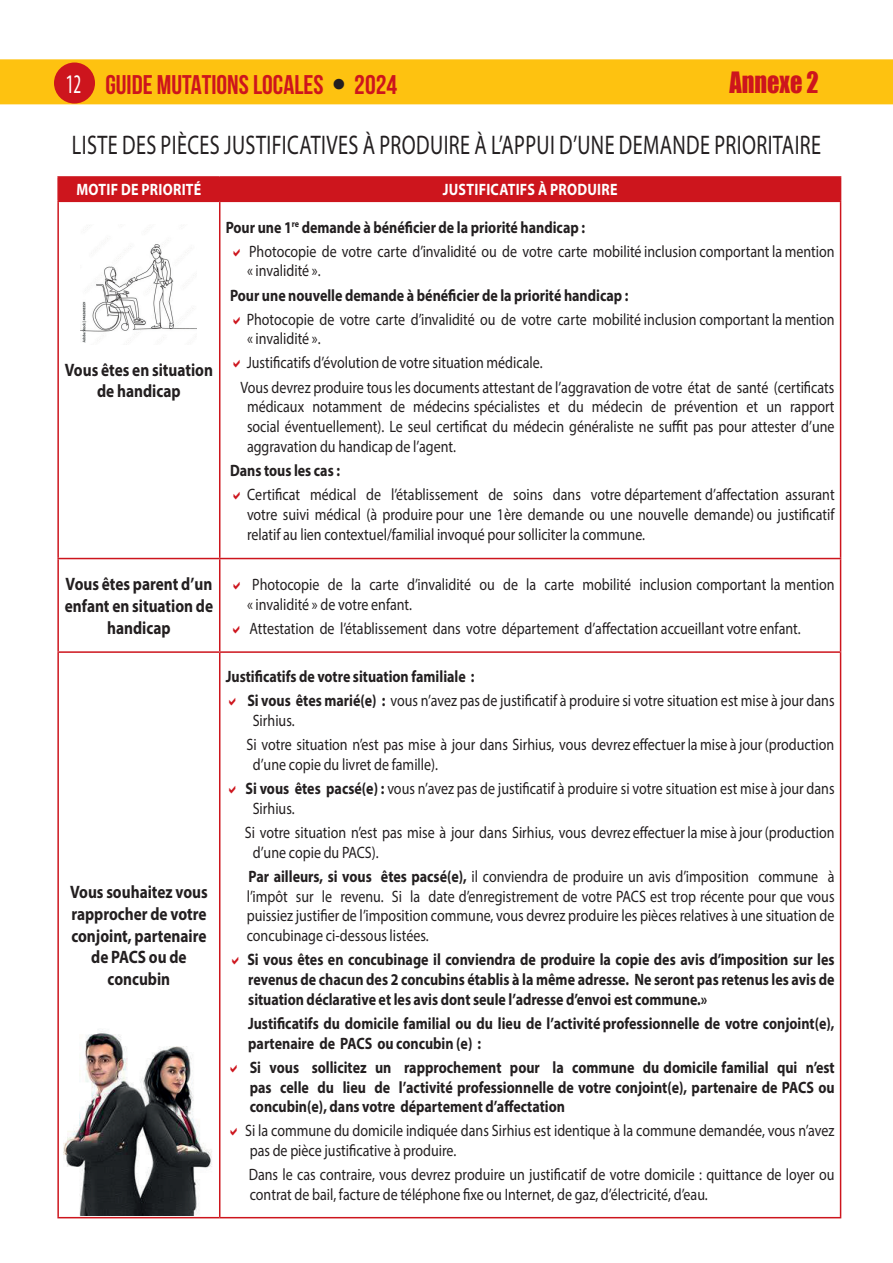
<style>
.page{position:relative;width:893px;height:1263px;background:#fff}
.page>*{position:absolute;margin:0;border:0;box-sizing:border-box;transform-origin:0 0}
.t1{font:27px "Myriad Pro";letter-spacing:.02em;color:#231f20;scale:.75 1}
.t2{font:700 27px "Bebas Neue";color:#cd151d}
.t3{font:27px "Impact";color:#cd151d;scale:.9 1}
.t4{font:700 18px/21.6px "Myriad Pro";color:#231f20;text-align:center;scale:.85 1}
.t5{font:16.5px/19.8px "Myriad Pro";color:#231f20;scale:.85 1}
.t6{font:700 16.5px/19.8px "Myriad Pro";color:#231f20;text-align:justify;scale:.85 1}
.t7{font:700 16.5px "Myriad Pro";letter-spacing:.02em;color:#fff;scale:.85 1}
.s1{font-family:"Myriad Pro";font-weight:400;font-stretch:condensed;color:#fff}
.s2{font-weight:700}
</style>
<div class="page">
<div style="left:0;top:59px;width:893px;height:45px;background:#fec210"></div>
<div style="left:54px;top:63px;width:41px;height:41px;background:#cd151d;border-radius:50%"></div>
<hr style="left:57px;top:178px;width:2px;height:23px;background:#cd151d">
<hr style="left:57px;top:176px;width:163px;height:2px;background:#cd151d">
<hr style="left:220px;top:176px;width:621px;height:2px;background:#cd151d">
<div style="left:59px;top:177px;width:782px;height:24px;background:#cd151d"></div>
<hr style="left:57px;top:202px;width:2px;height:356px;background:#cd151d">
<hr style="left:57px;top:559px;width:2px;height:92px;background:#cd151d">
<hr style="left:57px;top:201px;width:163px;height:1px;background:#cd151d">
<hr style="left:220px;top:201px;width:621px;height:1px;background:#cd151d">
<hr style="left:219px;top:202px;width:1px;height:356px;background:#cd151d">
<hr style="left:840px;top:202px;width:1px;height:356px;background:#cd151d">
<hr style="left:219px;top:559px;width:1px;height:92px;background:#cd151d">
<hr style="left:840px;top:559px;width:1px;height:92px;background:#cd151d">
<hr style="left:57px;top:558px;width:163px;height:1px;background:#cd151d">
<hr style="left:220px;top:558px;width:621px;height:1px;background:#cd151d">
<hr style="left:57px;top:653px;width:2px;height:564px;background:#cd151d">
<hr style="left:57px;top:651px;width:163px;height:2px;background:#cd151d">
<hr style="left:57px;top:1217px;width:163px;height:1px;background:#cd151d">
<hr style="left:219px;top:653px;width:1px;height:564px;background:#cd151d">
<hr style="left:220px;top:651px;width:621px;height:2px;background:#cd151d">
<hr style="left:840px;top:653px;width:1px;height:564px;background:#cd151d">
<hr style="left:220px;top:1217px;width:621px;height:1px;background:#cd151d">
<img style="left:81px;top:225px;width:116px;height:118px">
<img style="left:63px;top:1031px;width:149px;height:184px">
<h1 class="t3" style="left:729px;top:61px;width:101px">Annexe 2</h1>
<h1 class="t2" style="left:66px;top:70px;width:333px"><span class="s1">12</span> GUIDE MUTATIONS LOCALES 2024</h1>
<h1 class="t1" style="left:72px;top:129px;width:1001px">LISTE DES PIÈCES JUSTIFICATIVES À PRODUIRE À L’APPUI D’UNE DEMANDE PRIORITAIRE</h1>
<p class="t7" style="left:76px;top:179px;width:148px">MOTIF DE PRIORITÉ</p>
<p class="t7" style="left:443px;top:179px;width:207px">JUSTIFICATIFS À PRODUIRE</p>
<p class="t4" style="left:65px;top:358px;width:176px">Vous êtes en situation de handicap</p>
<p class="t5" style="left:249px;top:215px;width:690px;line-height:24px;text-indent:-23px"><span class="s2">Pour une 1</span><sup>re</sup> <span class="s2">demande à bénéficier de la priorité handicap :<br></span>Photocopie de votre carte d’invalidité ou de votre carte mobilité inclusion comportant la mention</p>
<p class="t5" style="left:247px;top:261px;width:88px">« invalidité ».</p>
<p class="t6" style="left:230px;top:285px;width:470px">Pour une nouvelle demande à bénéficier de la priorité handicap :</p>
<p class="t5" style="left:247px;top:309px;width:693px">Photocopie de votre carte d’invalidité ou de votre carte mobilité inclusion comportant la mention « invalidité ».</p>
<p class="t5" style="left:240px;top:351px;width:700px;line-height:24px;text-indent:6px">Justificatifs d’évolution de votre situation médicale.<br>Vous devrez produire tous les documents attestant de l’aggravation de votre état de santé (certificats</p>
<p class="t5" style="left:247px;top:397px;width:693px;text-align:justify">médicaux notamment de médecins spécialistes et du médecin de prévention et un rapport social éventuellement). Le seul certificat du médecin généraliste ne suffit pas pour attester d’une aggravation du handicap de l’agent.</p>
<p class="t6" style="left:230px;top:460px;width:131px">Dans tous les cas :</p>
<p class="t5" style="left:247px;top:484px;width:693px;text-align:justify">Certificat médical de l’établissement de soins dans votre département d’affectation assurant votre suivi médical (à produire pour une 1ère demande ou une nouvelle demande) ou justificatif relatif au lien contextuel/familial invoqué pour solliciter la commune.</p>
<p class="t4" style="left:65px;top:573px;width:176px">Vous êtes parent d’un enfant en situation de handicap</p>
<p class="t5" style="left:247px;top:574px;width:693px;text-indent:5px">Photocopie de la carte d’invalidité ou de la carte mobilité inclusion comportant la mention « invalidité » de votre enfant.</p>
<p class="t5" style="left:249px;top:618px;width:650px">Attestation de l’établissement dans votre département d’affectation accueillant votre enfant.</p>
<p class="t4" style="left:70px;top:881px;width:164px">Vous souhaitez vous rapprocher de votre conjoint, partenaire de PACS ou de concubin</p>
<p class="t5" style="left:247px;top:664px;width:692px;line-height:24px;text-indent:-22px"><span class="s2">Justificatifs de votre situation familiale :<br>Si vous êtes marié(e) :</span> vous n’avez pas de justificatif à produire si votre situation est mise à jour dans</p>
<p class="t5" style="left:247px;top:708px;width:693px;line-height:24px;text-indent:6px">Sirhius.<br>Si votre situation n’est pas mise à jour dans Sirhius, vous devrez effectuer la mise à jour (production</p>
<p class="t5" style="left:246px;top:752px;width:694px;line-height:24px;text-indent:7px">d’une copie du livret de famille).<br><span class="s2">Si vous êtes pacsé(e) :</span> vous n’avez pas de justificatif à produire si votre situation est mise à jour dans</p>
<p class="t5" style="left:245px;top:796px;width:695px;line-height:24px;text-indent:8px">Sirhius.<br>Si votre situation n’est pas mise à jour dans Sirhius, vous devrez effectuer la mise à jour (production</p>
<p class="t5" style="left:249px;top:840px;width:691px;line-height:24px">d’une copie du PACS).<br><span class="s2">Par ailleurs, si vous êtes pacsé(e),</span> il conviendra de produire un avis d’imposition commune à</p>
<p class="t5" style="left:247px;top:886px;width:693px;text-align:justify">l’impôt sur le revenu. Si la date d’enregistrement de votre PACS est trop récente pour que vous puissiez justifier de l’imposition commune, vous devrez produire les pièces relatives à une situation de concubinage ci-dessous listées.</p>
<p class="t6" style="left:247px;top:949px;width:692px">Si vous êtes en concubinage il conviendra de produire la copie des avis d’imposition sur les revenus de chacun des 2 concubins établis à la même adresse. Ne seront pas retenus les avis de situation déclarative et les avis dont seule l’adresse d’envoi est commune.»</p>
<p class="t6" style="left:248px;top:1013px;width:692px">Justificatifs du domicile familial ou du lieu de l’activité professionnelle de votre conjoint(e), partenaire de PACS ou concubin (e) :</p>
<p class="t6" style="left:250px;top:1057px;width:690px">Si vous sollicitez un rapprochement pour la commune du domicile familial qui n’est pas celle du lieu de l’activité professionnelle de votre conjoint(e), partenaire de PACS ou concubin(e), dans votre département d’affectation</p>
<p class="t5" style="left:245px;top:1121px;width:695px">Si la commune du domicile indiquée dans Sirhius est identique à la commune demandée, vous n’avez pas de pièce justificative à produire.</p>
<p class="t5" style="left:249px;top:1164px;width:691px">Dans le cas contraire, vous devrez produire un justificatif de votre domicile : quittance de loyer ou contrat de bail, facture de téléphone fixe ou Internet, de gaz, d’électricité, d’eau.</p>
</div>
